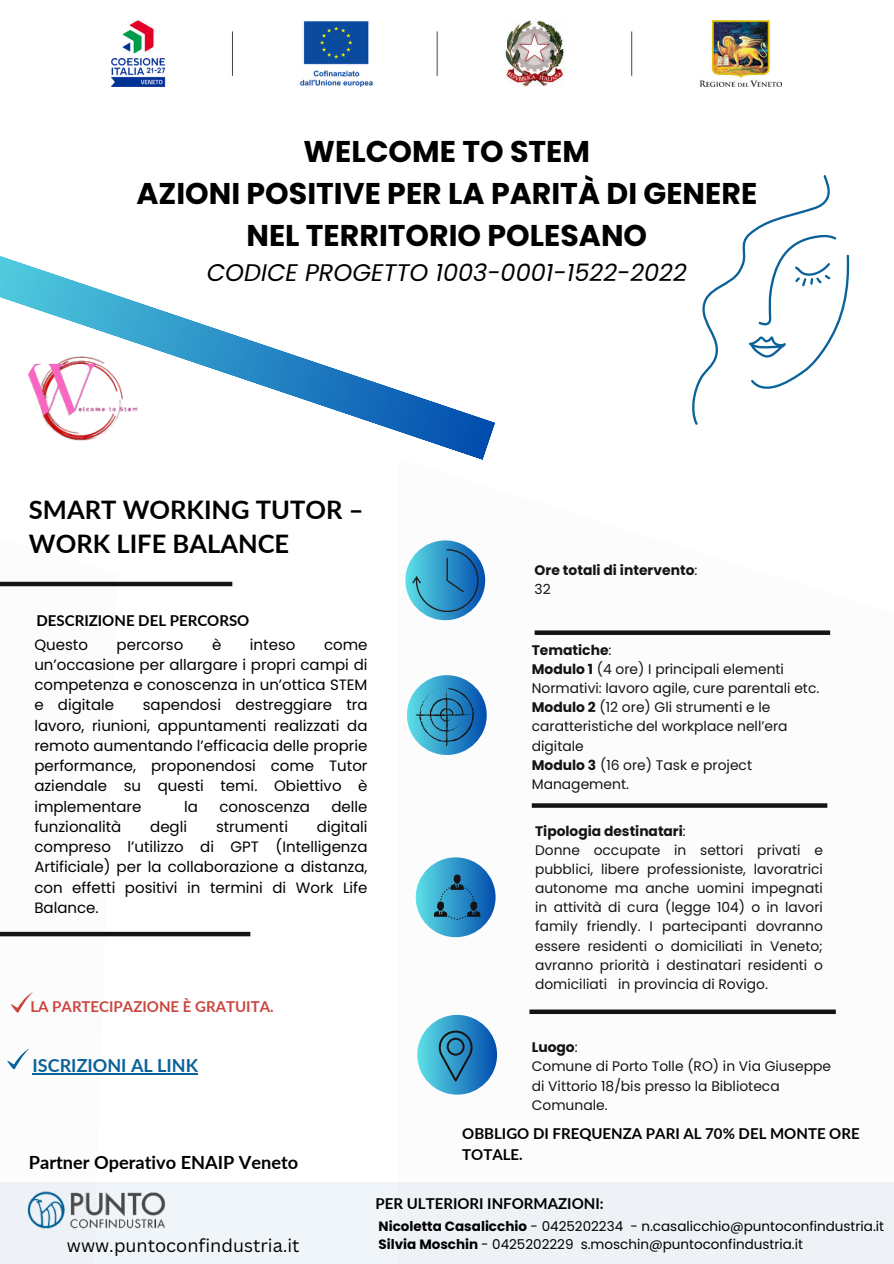
<style>
.page{position:relative;width:894px;height:1264px;background:#fff}
.page>*{position:absolute;margin:0;border:0;box-sizing:border-box;transform-origin:0 0}
.t1{font:700 30px/41.7px "Poppins";color:#000;text-align:center}
.t2{font:700 25.5px/34.8px "Lato";color:#000}
.t3{font:italic 24px "Poppins";color:#000}
.t4{font:700 18.15px "Lato";color:#000}
.t5{font:18px "Canva Sans";color:#000}
.t6{font:700 18px "Lato";color:#0a6299}
.t7{font:15px/20.2px "Poppins";color:#000;text-align:justify}
.t8{font:700 15px/20.2px "Lato";color:#000}
.t9{font:700 15px "Lato";color:#ca4740}
.t10{font:13.8px/19.2px "Poppins";color:#151313}
.t11{font:700 13.8px "Poppins";color:#151313}
.t12{font:13.5px "Poppins";color:#000}
.s1{font-weight:400}
.s2{font-weight:700}
</style>
<div class="page">
<svg style="left:0;top:256px;width:495px;height:204px"></svg>
<div style="left:0;top:581px;width:232px;height:5px;background:#151313"></div>
<svg style="left:405px;top:540px;width:80px;height:80px"></svg>
<svg style="left:407px;top:675px;width:79px;height:80px"></svg>
<svg style="left:415px;top:857px;width:80px;height:80px;background:#369bcc"></svg>
<svg style="left:417px;top:1014px;width:80px;height:80px;background:#3397ca"></svg>
<svg style="left:434px;top:874px;width:46px;height:46px;background:#297da9"></svg>
<div style="left:0;top:1181px;width:893px;height:82px;background:#eef2f7"></div>
<svg style="left:412px;top:549px;width:66px;height:63px;background:#3692c0"></svg>
<svg style="left:415px;top:683px;width:63px;height:63px;background:#318cb9"></svg>
<svg style="left:437px;top:1030px;width:37px;height:51px;background:#2c80a9"></svg>
<svg style="left:531px;top:803px;width:296px;height:4px"></svg>
<div style="left:529px;top:1009px;width:306px;height:5px;background:#151313"></div>
<img style="left:27px;top:1191px;width:139px;height:38px">
<img style="left:112px;top:20px;width:669px;height:67px">
<svg style="left:692px;top:175px;width:157px;height:250px"></svg>
<div style="left:534px;top:630px;width:295px;height:5px;background:#151313"></div>
<img style="left:21px;top:341px;width:123px;height:123px;border-radius:50%">
<svg style="left:11px;top:992px;width:21px;height:20px"></svg>
<div style="left:0;top:931px;width:250px;height:5px;background:#151313"></div>
<hr style="left:33px;top:1073px;width:165px;height:1px;background:#0a6299">
<svg style="left:7px;top:1048px;width:22px;height:21px"></svg>
<p class="t1" style="left:136px;top:131px;width:622px">WELCOME TO STEM<br>AZIONI POSITIVE PER LA PARITÀ DI GENERE<br>NEL TERRITORIO POLESANO</p>
<p class="t3" style="left:207px;top:255px;width:481px">CODICE PROGETTO 1003-0001-1522-2022</p>
<p class="t2" style="left:29px;top:491px;width:336px">SMART WORKING TUTOR –<br>WORK LIFE BALANCE</p>
<p class="t8" style="left:36px;top:610px;width:214px">DESCRIZIONE DEL PERCORSO</p>
<h2 class="t7" style="left:34px;top:634px;width:55px">Questo</h2>
<h2 class="t7" style="left:117px;top:634px;width:68px">percorso</h2>
<h2 class="t7" style="left:212px;top:634px;width:11px">è</h2>
<h2 class="t7" style="left:250px;top:634px;width:47px">inteso</h2>
<h2 class="t7" style="left:34px;top:634px;width:334px;text-indent:290px">come un’occasione per allargare i propri campi di competenza e conoscenza in un’ottica STEM e digitale</h2>
<h2 class="t7" style="left:34px;top:695px;width:334px;text-indent:108px">sapendosi destreggiare tra lavoro, riunioni, appuntamenti realizzati da remoto aumentando l’efficacia delle proprie performance, proponendosi come Tutor aziendale su questi temi. Obiettivo è implementare</h2>
<h2 class="t7" style="left:184px;top:796px;width:15px">la</h2>
<h2 class="t7" style="left:219px;top:796px;width:92px">conoscenza</h2>
<h2 class="t7" style="left:331px;top:796px;width:38px">delle</h2>
<h2 class="t7" style="left:34px;top:816px;width:88px">funzionalità</h2>
<h2 class="t7" style="left:150px;top:816px;width:38px">degli</h2>
<h2 class="t7" style="left:216px;top:816px;width:73px">strumenti</h2>
<h2 class="t7" style="left:34px;top:816px;width:334px;text-indent:282px">digitali compreso l’utilizzo di GPT (Intelligenza Artificiale) per la collaborazione a distanza, con effetti positivi in termini di Work Life Balance.</h2>
<p class="t9" style="left:30px;top:997px;width:245px">LA PARTECIPAZIONE È GRATUITA.</p>
<h6 class="t11" style="left:534px;top:560px;width:164px">Ore totali di intervento<span class="s1">:</span></h6>
<p class="t10" style="left:534px;top:579px;width:18px">32</p>
<p class="t11" style="left:531px;top:640px;width:81px">Tematiche<span class="s1">:</span></p>
<h6 class="t10" style="left:531px;top:659px;width:289px"><span class="s2">Modulo 1</span> (4 ore) I principali elementi<br>Normativi: lavoro agile, cure parentali etc.</h6>
<p class="t10" style="left:531px;top:697px;width:257px"><span class="s2">Modulo 2</span> (12 ore) Gli strumenti e le caratteristiche del workplace nell’era digitale</p>
<h3 class="t10" style="left:531px;top:755px;width:222px"><span class="s2">Modulo 3</span> (16 ore) Task e project<br>Management.</h3>
<h4 class="t11" style="left:535px;top:821px;width:152px">Tipologia destinatari<span class="s1">:</span></h4>
<p class="t10" style="left:535px;top:840px;width:289px;text-align:justify">Donne occupate in settori privati e pubblici, libere professioniste, lavoratrici autonome ma anche uomini impegnati in attività di cura (legge 104) o in lavori family friendly. I partecipanti dovranno essere residenti o domiciliati in Veneto; avranno priorità i destinatari residenti o domiciliati in provincia di Rovigo.</p>
<p class="t6" style="left:33px;top:1054px;width:167px">ISCRIZIONI AL LINK</p>
<p class="t4" style="left:29px;top:1150px;width:271px">Partner Operativo ENAIP Veneto</p>
<p class="t5" style="left:67px;top:1233px;width:234px">www.puntoconfindustria.it</p>
<p class="t11" style="left:531px;top:1037px;width:47px">Luogo<span class="s1">:</span></p>
<p class="t10" style="left:531px;top:1056px;width:301px">Comune di Porto Tolle (RO) in Via Giuseppe di Vittorio 18/bis presso la Biblioteca<br>Comunale.</p>
<p class="t8" style="left:462px;top:1123px;width:399px">OBBLIGO DI FREQUENZA PARI AL 70% DEL MONTE ORE<br>TOTALE.</p>
<p class="t8" style="left:375px;top:1193px;width:229px">PER ULTERIORI INFORMAZIONI:</p>
<p class="t12" style="left:378px;top:1216px;width:507px"><span class="s2">Nicoletta Casalicchio</span> - 0425202234 - n.casalicchio@puntoconfindustria.it</p>
<p class="t12" style="left:378px;top:1234px;width:426px"><span class="s2">Silvia Moschin</span> - 0425202229 s.moschin@puntoconfindustria.it</p>
</div>
